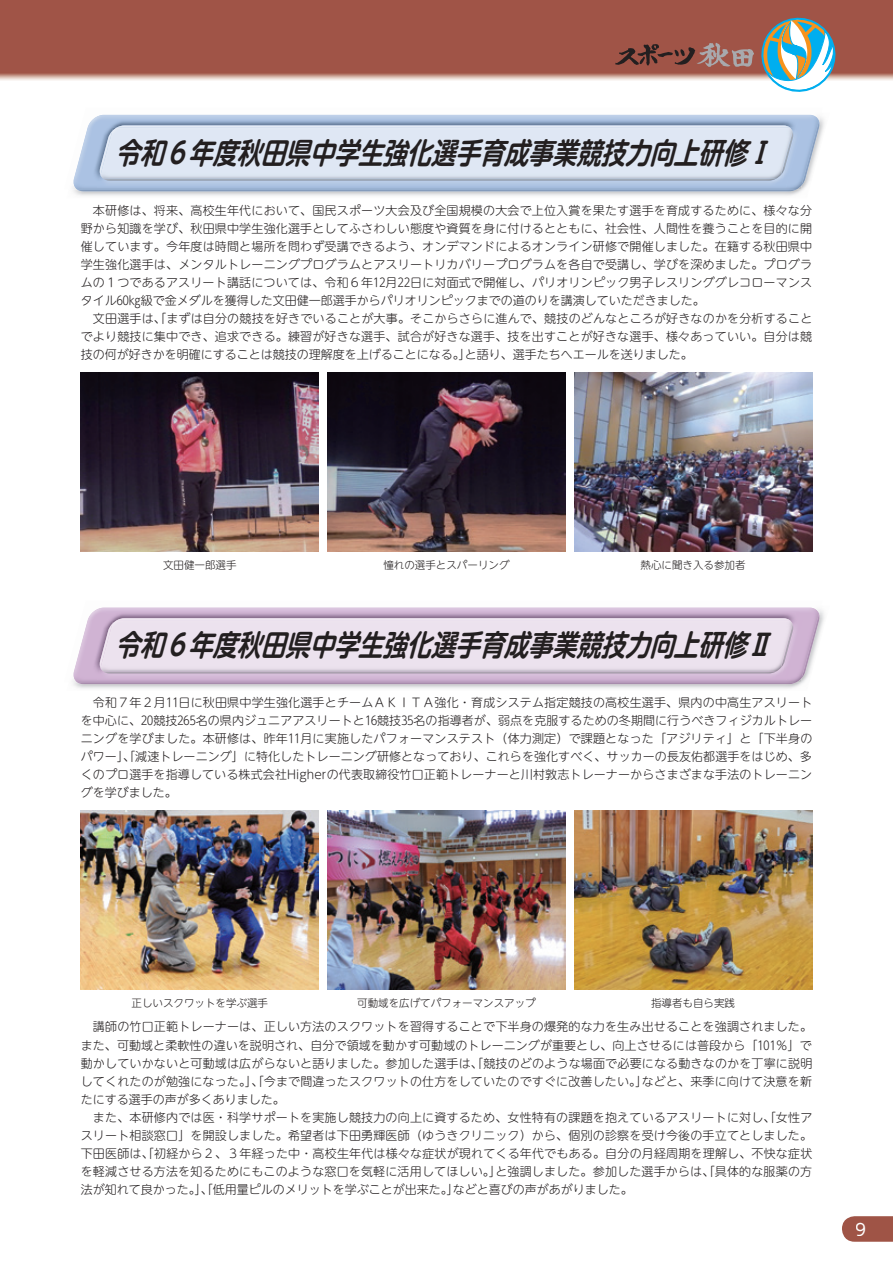
<style>
.page{position:relative;width:893px;height:1263px;background:#fff}
.page>*{position:absolute;margin:0;border:0;box-sizing:border-box;transform-origin:0 0}
.t1{font:italic 700 29.25px "UD Shin M Go Pro De";color:#231f20;scale:.83 1}
.t2{font:16.5px "UD Shin Go NT Pro";color:#fff}
.t3{font:300 12px/18px "UD Shin M Go Pro";letter-spacing:.015em;color:#231f20}
.t4{font:300 10.5px "UD Shin M Go Pro";color:#231f20}
</style>
<div class="page">
<img style="left:0;top:0;width:893px;height:81px">
<svg style="left:615px;top:43px;width:139px;height:24px;background:#8d5951"></svg>
<svg style="left:842px;top:1216px;width:51px;height:26px"></svg>
<div style="left:856px;top:1222px;width:9px;height:14px;background:#9f5446"></div>
<svg style="left:761px;top:18px;width:74px;height:74px"></svg>
<img style="left:77px;top:189px;width:729px;height:2px">
<img style="left:70px;top:113px;width:751px;height:76px">
<img style="left:73px;top:115px;width:746px;height:74px">
<div style="left:97px;top:127px;width:705px;height:60px;background:#b0c5e3"></div>
<img style="left:90px;top:119px;width:709px;height:63px">
<img style="left:99px;top:127px;width:698px;height:55px">
<img style="left:103px;top:179px;width:690px;height:2px">
<img style="left:100px;top:125px;width:690px;height:2px">
<img style="left:100px;top:127px;width:693px;height:52px">
<img style="left:77px;top:682px;width:729px;height:2px">
<img style="left:70px;top:606px;width:751px;height:76px">
<img style="left:73px;top:608px;width:746px;height:74px">
<div style="left:97px;top:620px;width:705px;height:60px;background:#d2b7d5"></div>
<img style="left:90px;top:612px;width:709px;height:63px">
<img style="left:99px;top:620px;width:698px;height:55px">
<img style="left:103px;top:671px;width:690px;height:2px">
<img style="left:100px;top:618px;width:690px;height:2px">
<div style="left:100px;top:620px;width:693px;height:51px;background:#ece2ee"></div>
<img style="left:81px;top:373px;width:238px;height:178px">
<img style="left:574px;top:373px;width:238px;height:178px">
<img style="left:327px;top:373px;width:239px;height:178px">
<img style="left:574px;top:811px;width:238px;height:178px">
<img style="left:327px;top:811px;width:239px;height:178px">
<img style="left:81px;top:811px;width:238px;height:178px">
<h1 class="t1" style="left:115px;top:129px;width:806px">令和６年度秋田県中学生強化選手育成事業競技力向上研修Ⅰ</h1>
<p class="t3" style="left:81px;top:200px;width:733px">　本研修は、将来、高校生年代において、国民スポーツ大会及び全国規模の大会で上位入賞を果たす選手を育成するために、様々な分野から知識を学び、秋田県中学生強化選手としてふさわしい態度や資質を身に付けるとともに、社会性、人間性を養うことを目的に開催しています。今年度は時間と場所を問わず受講できるよう、オンデマンドによるオンライン研修で開催しました。在籍する秋田県中学生強化選手は、メンタルトレーニングプログラムとアスリートリカバリープログラムを各自で受講し、学びを深めました。プログラムの１つであるアスリート講話については、令和６年12月22日に対面式で開催し、パリオリンピック男子レスリンググレコローマンスタイル60㎏級で金メダルを獲得した文田健一郎選手からパリオリンピックまでの道のりを講演していただきました。<br>　文田選手は､｢まずは自分の競技を好きでいることが大事。そこからさらに進んで、競技のどんなところが好きなのかを分析することでより競技に集中でき、追求できる。練習が好きな選手、試合が好きな選手、技を出すことが好きな選手、様々あっていい。自分は競技の何が好きかを明確にすることは競技の理解度を上げることになる｡｣と語り、選手たちへエールを送りました。</p>
<p class="t4" style="left:163px;top:557px;width:75px">文田健一郎選手</p>
<p class="t4" style="left:383px;top:557px;width:127px">憧れの選手とスパーリング</p>
<p class="t4" style="left:641px;top:557px;width:106px">熱心に聞き入る参加者</p>
<h1 class="t1" style="left:115px;top:621px;width:806px">令和６年度秋田県中学生強化選手育成事業競技力向上研修Ⅱ</h1>
<p class="t3" style="left:81px;top:693px;width:733px;text-align:justify">　令和７年２月11日に秋田県中学生強化選手とチームＡＫＩＴＡ強化・育成システム指定競技の高校生選手、県内の中高生アスリートを中心に、20競技265名の県内ジュニアアスリートと16競技35名の指導者が、弱点を克服するための冬期間に行うべきフィジカルトレーニングを学びました。本研修は、昨年11月に実施したパフォーマンステスト（体力測定）で課題となった「アジリティ」と「下半身のパワー｣､｢減速トレーニング」に特化したトレーニング研修となっており、これらを強化すべく、サッカーの長友佑都選手をはじめ、多くのプロ選手を指導している株式会社Higherの代表取締役竹口正範トレーナーと川村敦志トレーナーからさまざまな手法のトレーニングを学びました。</p>
<p class="t4" style="left:132px;top:995px;width:138px">正しいスクワットを学ぶ選手</p>
<p class="t4" style="left:357px;top:995px;width:180px">可動域を広げてパフォーマンスアップ</p>
<p class="t4" style="left:651px;top:995px;width:85px">指導者も自ら実践</p>
<p class="t3" style="left:81px;top:1017px;width:733px">　講師の竹口正範トレーナーは、正しい方法のスクワットを習得することで下半身の爆発的な力を生み出せることを強調されました。また、可動域と柔軟性の違いを説明され、自分で領域を動かす可動域のトレーニングが重要とし、向上させるには普段から「101％」で動かしていかないと可動域は広がらないと語りました。参加した選手は､｢競技のどのような場面で必要になる動きなのかを丁寧に説明してくれたのが勉強になった｡｣､｢今まで間違ったスクワットの仕方をしていたのですぐに改善したい｡｣などと、来季に向けて決意を新たにする選手の声が多くありました。<br>　また、本研修内では医・科学サポートを実施し競技力の向上に資するため、女性特有の課題を抱えているアスリートに対し､｢女性アスリート相談窓口」を開設しました。希望者は下田勇輝医師（ゆうきクリニック）から、個別の診察を受け今後の手立てとしました。下田医師は､｢初経から２、３年経った中・高校生年代は様々な症状が現れてくる年代でもある。自分の月経周期を理解し、不快な症状を軽減させる方法を知るためにもこのような窓口を気軽に活用してほしい｡｣と強調しました。参加した選手からは､｢具体的な服薬の方法が知れて良かった｡｣､｢低用量ピルのメリットを学ぶことが出来た｡｣などと喜びの声があがりました。</p>
<h2 class="t2" style="left:855px;top:1216px;width:12px">9</h2>
</div>
